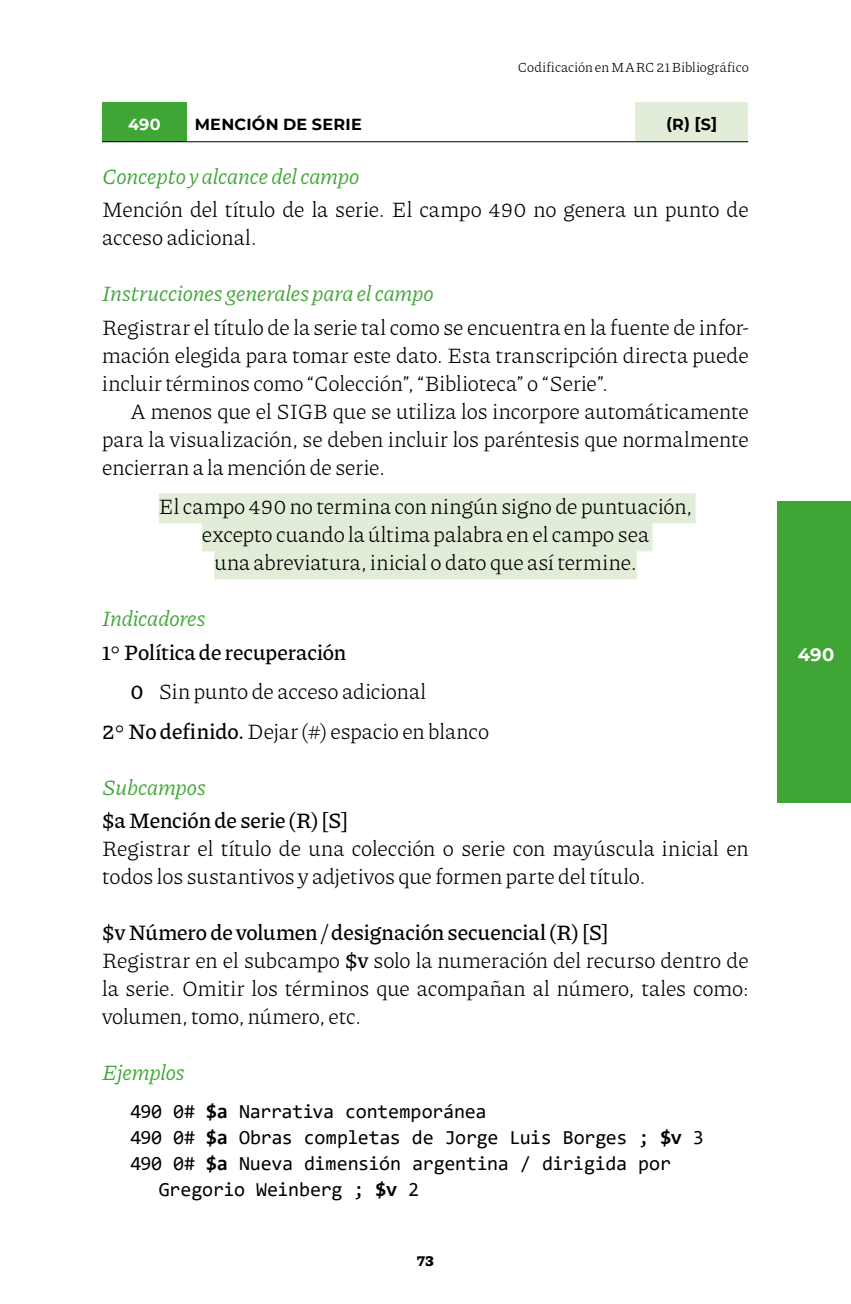
<style>
.page{position:relative;width:851px;height:1304px;background:#fff}
.page>*{position:absolute;margin:0;border:0;box-sizing:border-box;transform-origin:0 0}
.t1{font:300 22px/28px "Piazzolla";letter-spacing:-.01em;color:#000}
.t2{font:italic 22px "Piazzolla";letter-spacing:-.005em;color:#3fa535}
.t3{font:500 22px "Piazzolla";letter-spacing:-.005em;color:#000}
.t4{font:20px "Consolas";letter-spacing:-.015em;color:#000}
.t5{font:700 18px "Montserrat";color:#fff}
.t6{font:700 16px "Montserrat";letter-spacing:.015em;color:#000}
.t7{font:700 16px "Montserrat";color:#fff}
.t8{font:800 16px "Piazzolla";color:#000}
.t9{font:300 14px "Piazzolla";letter-spacing:.03em;color:#000}
.s1{font-weight:500}
.s2{font-weight:700}
</style>
<div class="page">
<div style="left:777px;top:501px;width:73px;height:302px;background:#3fa535"></div>
<div style="left:159px;top:493px;width:536px;height:30px;background:#e2edd9"></div>
<div style="left:202px;top:521px;width:450px;height:30px;background:#e2edd9"></div>
<div style="left:214px;top:549px;width:422px;height:30px;background:#e2edd9"></div>
<div style="left:102px;top:102px;width:85px;height:40px;background:#3fa535"></div>
<div style="left:635px;top:102px;width:113px;height:40px;background:#e2edd9"></div>
<hr style="left:102px;top:141px;width:85px;height:1px;background:#000">
<hr style="left:187px;top:141px;width:448px;height:1px;background:#000">
<hr style="left:635px;top:141px;width:113px;height:1px;background:#000">
<p class="t9" style="left:518px;top:58px;width:232px">Codificación en MARC 21 Bibliográfico</p>
<p class="t7" style="left:128px;top:112px;width:34px">490</p>
<p class="t6" style="left:195px;top:112px;width:168px">MENCIÓN DE SERIE</p>
<p class="t6" style="left:666px;top:112px;width:53px">(R) [S]</p>
<p class="t2" style="left:102px;top:162px;width:259px">Concepto y alcance del campo</p>
<p class="t1" style="left:102px;top:195px;width:648px">Mención del título de la serie. El campo 490 no genera un punto de acceso adicional.</p>
<p class="t2" style="left:102px;top:280px;width:333px">Instrucciones generales para el campo</p>
<p class="t1" style="left:102px;top:313px;width:648px;text-align:justify">Registrar el título de la serie tal como se encuentra en la fuente de infor&shy;mación elegida para tomar este dato. Esta transcripción directa puede incluir términos como “Colección”, “Biblioteca” o “Serie”.</p>
<p class="t1" style="left:102px;top:397px;width:648px;text-align:justify;text-indent:28px">A menos que el SIGB que se utiliza los incorpore automáticamente para la visualización, se deben incluir los paréntesis que normalmente encierran a la mención de serie.</p>
<p class="t1" style="left:159px;top:492px;width:535px;text-align:center">El campo 490 no termina con ningún signo de puntuación, excepto cuando la última palabra en el campo sea<br>una abreviatura, inicial o dato que así termine.</p>
<p class="t2" style="left:102px;top:605px;width:105px">Indicadores</p>
<p class="t3" style="left:102px;top:638px;width:246px">1° Política de recuperación</p>
<p class="t1" style="left:130px;top:677px;width:297px"><span class="s1">0</span> Sin punto de acceso adicional</p>
<p class="t1" style="left:102px;top:717px;width:388px"><span class="s1">2° No definido.</span> Dejar (#) espacio en blanco</p>
<p class="t2" style="left:102px;top:773px;width:105px">Subcampos</p>
<p class="t3" style="left:102px;top:807px;width:248px">$a Mención de serie (R) [S]</p>
<p class="t1" style="left:102px;top:834px;width:648px">Registrar el título de una colección o serie con mayúscula inicial en todos los sustantivos y adjetivos que formen parte del título.</p>
<p class="t1" style="left:102px;top:918px;width:648px"><span class="s1">$v Número de volumen / designación secuencial (R) [S]<br></span>Registrar en el subcampo <span class="s1">$v</span> solo la numeración del recurso dentro de la serie. Omitir los términos que acompañan al número, tales como: volumen, tomo, número, etc.</p>
<p class="t2" style="left:102px;top:1059px;width:84px">Ejemplos</p>
<p class="t4" style="left:130px;top:1097px;width:357px">490 0# <span class="s2">$a</span> Narrativa contemporánea</p>
<p class="t4" style="left:130px;top:1123px;width:575px">490 0# <span class="s2">$a</span> Obras completas de Jorge Luis Borges ; <span class="s2">$v</span> 3</p>
<p class="t4" style="left:130px;top:1149px;width:542px">490 0# <span class="s2">$a</span> Nueva dimensión argentina / dirigida por</p>
<p class="t4" style="left:159px;top:1175px;width:262px">Gregorio Weinberg ; <span class="s2">$v</span> 2</p>
<p class="t8" style="left:417px;top:1249px;width:18px">73</p>
<p class="t5" style="left:797px;top:641px;width:38px">490</p>
</div>
